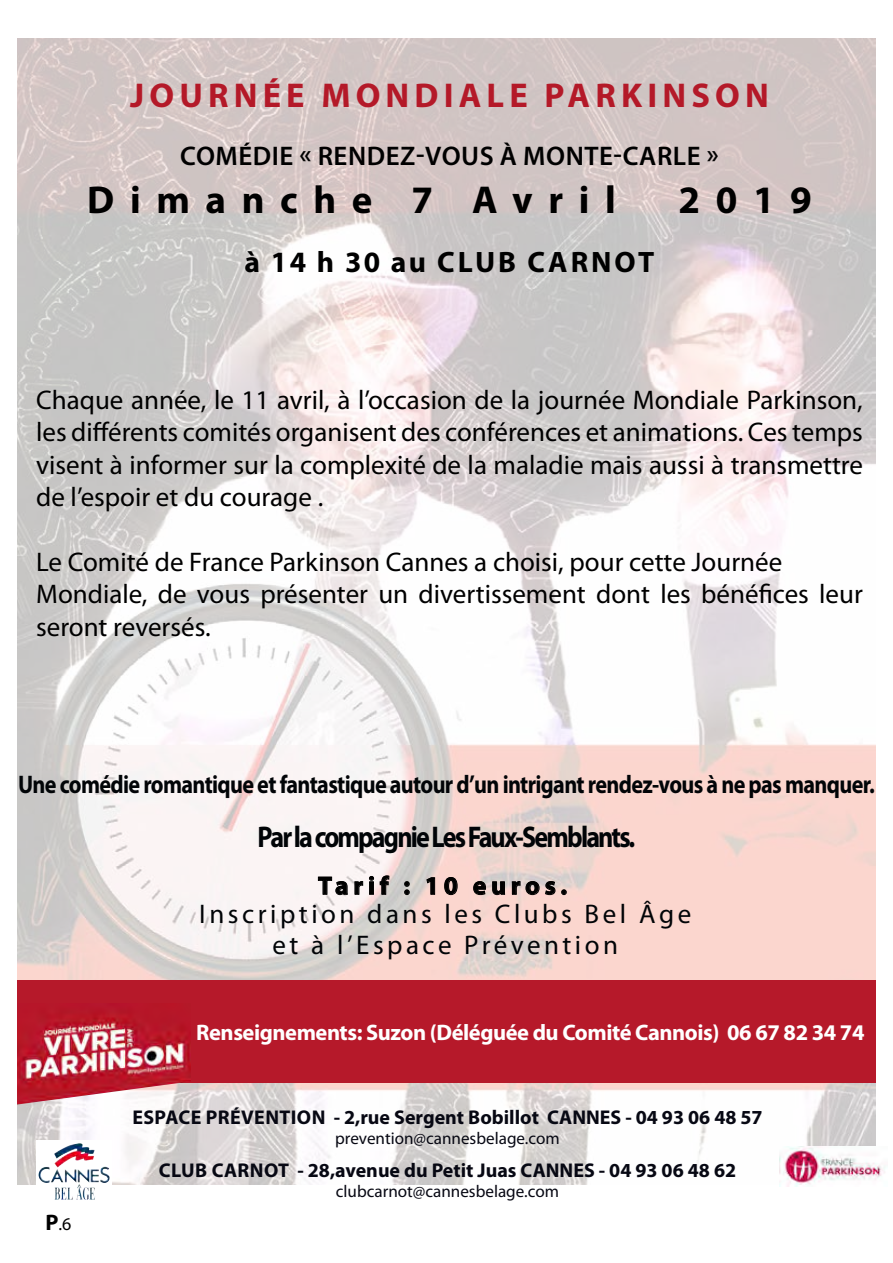
<style>
.page{position:relative;width:893px;height:1263px;background:#fff}
.page>*{position:absolute;margin:0;border:0;box-sizing:border-box;transform-origin:0 0}
.t1{font:700 39px "Myriad Pro";letter-spacing:.4em;color:#000}
.t2{font:700 34.5px "Myriad Pro";letter-spacing:.15em;color:#b41928}
.t3{font:700 30px "Myriad Pro";letter-spacing:-.07em;color:#010407;scale:.87 1}
.t4{font:700 29.55px "Myriad Pro";letter-spacing:.1em;color:#000}
.t5{font:27px/32.4px "Myriad Pro";color:#000;text-align:justify}
.t6{font:27px/31.2px "Myriad Pro";letter-spacing:.13em;color:#010407;text-align:center}
.t7{font:600 27px "Myriad Pro";letter-spacing:.02em;color:#000}
.t8{font:700 25.5px "Myriad Pro";letter-spacing:-.03em;color:#010407;scale:.87 1}
.t9{font:700 25.5px "Myriad Pro";letter-spacing:.19em;color:#000}
.t10{font:700 22.5px "Myriad Pro";letter-spacing:-.02em;color:#fff}
.t11{font:700 19.95px "Myriad Pro";color:#070813}
.t12{font:18px "Myriad Pro";color:#000}
.t13{font:17.1px "Myriad Pro";color:#070813}
.s1{font-weight:700;font-size:22.5px}
</style>
<div class="page">
<hr style="left:892px;top:0;width:1px;height:73px;background:#41833d">
<img style="left:17px;top:38px;width:859px;height:1146px">
<div style="left:17px;top:980px;width:859px;height:102px;background:#b6192a"></div>
<img style="left:17px;top:1017px;width:174px;height:87px">
<img style="left:36px;top:1140px;width:76px;height:60px">
<img style="left:54px;top:1143px;width:25px;height:15px">
<img style="left:779px;top:1146px;width:107px;height:41px">
<svg style="left:318px;top:876px;width:30px;height:19px"></svg>
<svg style="left:354px;top:881px;width:9px;height:14px"></svg>
<svg style="left:369px;top:875px;width:21px;height:20px"></svg>
<svg style="left:404px;top:881px;width:6px;height:14px"></svg>
<svg style="left:426px;top:877px;width:9px;height:18px"></svg>
<svg style="left:444px;top:877px;width:14px;height:18px"></svg>
<svg style="left:473px;top:881px;width:13px;height:14px"></svg>
<svg style="left:492px;top:881px;width:13px;height:14px"></svg>
<svg style="left:511px;top:881px;width:56px;height:14px"></svg>
<p class="t2" style="left:130px;top:73px;width:640px">JOURNÉE MONDIALE PARKINSON</p>
<p class="t7" style="left:180px;top:139px;width:540px">COMÉDIE « RENDEZ-VOUS À MONTE-CARLE »</p>
<h1 class="t1" style="left:87px;top:174px;width:530px">Dimanche 7 Avril</h1>
<h1 class="t1" style="left:678px;top:174px;width:135px">2019</h1>
<p class="t4" style="left:245px;top:243px;width:411px">à 14 h 30 au CLUB CARNOT</p>
<p class="t5" style="left:36px;top:383px;width:828px">Chaque année, le 11 avril, à l’occasion de la journée Mondiale Parkinson, les différents comités organisent des conférences et animations. Ces temps visent à informer sur la complexité de la maladie mais aussi à transmettre de l’espoir et du courage .</p>
<p class="t5" style="left:36px;top:545px;width:828px;text-align:left">Le Comité de France Parkinson Cannes a choisi, pour cette Journée<br>Mondiale, de vous présenter un divertissement dont les bénéfices leur seront reversés.</p>
<p class="t8" style="left:18px;top:768px;width:986px">Une comédie romantique et fantastique autour d’un intrigant rendez-vous à ne pas manquer.</p>
<p class="t3" style="left:258px;top:817px;width:436px">Par la compagnie Les Faux-Semblants.</p>
<p class="t9" style="left:318px;top:869px;width:251px">Tarif : 10 euros.</p>
<p class="t6" style="left:199px;top:898px;width:494px">Inscription dans les Clubs Bel Âge et à l’Espace Prévention</p>
<p class="t10" style="left:196px;top:1017px;width:670px">Renseignements: Suzon (Déléguée du Comité Cannois) 06 67 82 34 74</p>
<p class="t12" style="left:45px;top:1213px;width:28px"><span class="s1">P</span>.6</p>
<p class="t11" style="left:132px;top:1104px;width:632px">ESPACE PRÉVENTION - 2,rue Sergent Bobillot CANNES - 04 93 06 48 57</p>
<p class="t13" style="left:335px;top:1128px;width:226px">prevention@cannesbelage.com</p>
<p class="t11" style="left:159px;top:1157px;width:579px">CLUB CARNOT - 28,avenue du Petit Juas CANNES - 04 93 06 48 62</p>
<p class="t13" style="left:336px;top:1181px;width:225px">clubcarnot@cannesbelage.com</p>
</div>
